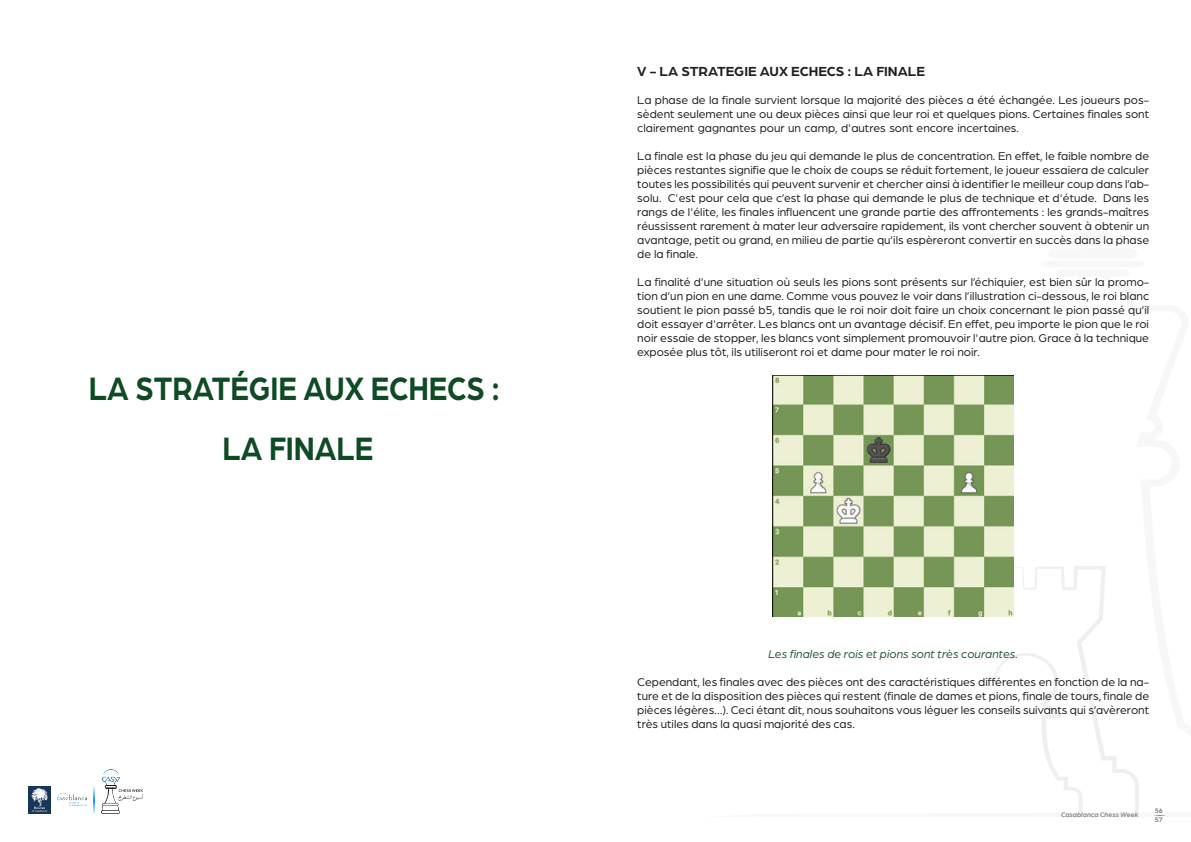
<style>
.page{position:relative;width:1191px;height:842px;background:#fff}
.page>*{position:absolute;margin:0;border:0;box-sizing:border-box;transform-origin:0 0}
.t1{font:700 34.5px/60px "Arboria";color:#0e4b25;text-align:center;scale:.87 1}
.t2{font:700 14px "Arboria";color:#231f20}
.t3{font:12px/14px "Arboria";color:#231f20;text-align:justify}
.t4{font:italic 12px "Arboria";color:#275731}
.t5{font:italic 500 7px "Arboria";color:#808285}
.t6{font:700 7px/9.5px "Arboria";color:#808285}
</style>
<div class="page">
<svg style="left:772px;top:375px;width:367px;height:438px"></svg>
<img style="left:57px;top:792px;width:30px;height:15px">
<svg style="left:94px;top:786px;width:1px;height:28px"></svg>
<div style="left:28px;top:786px;width:22px;height:27px;background:#173657"></div>
<svg style="left:31px;top:788px;width:17px;height:24px"></svg>
<img style="left:101px;top:801px;width:19px;height:13px">
<img style="left:102px;top:810px;width:17px;height:4px">
<svg style="left:102px;top:771px;width:41px;height:30px"></svg>
<svg style="left:1153px;top:815px;width:13px;height:1px"></svg>
<img style="left:772px;top:376px;width:241px;height:241px">
<h1 class="t1" style="left:89px;top:357px;width:474px">LA STRATÉGIE AUX ECHECS :<br>LA FINALE</h1>
<p class="t2" style="left:637px;top:62px;width:289px">V - LA STRATEGIE AUX ECHECS : LA FINALE</p>
<p class="t3" style="left:637px;top:93px;width:513px">La phase de la finale survient lorsque la majorité des pièces a été échangée. Les joueurs pos&shy;sèdent seulement une ou deux pièces ainsi que leur roi et quelques pions. Certaines finales sont clairement gagnantes pour un camp, d'autres sont encore incertaines.</p>
<p class="t3" style="left:637px;top:149px;width:513px">La finale est la phase du jeu qui demande le plus de concentration. En effet, le faible nombre de pièces restantes signifie que le choix de coups se réduit fortement, le joueur essaiera de calculer toutes les possibilités qui peuvent survenir et chercher ainsi à identifier le meilleur coup dans l’ab&shy;solu. C'est pour cela que c’est la phase qui demande le plus de technique et d'étude. Dans les rangs de l'élite, les finales influencent une grande partie des affrontements : les grands-maîtres réussissent rarement à mater leur adversaire rapidement, ils vont chercher souvent à obtenir un avantage, petit ou grand, en milieu de partie qu’ils espèreront convertir en succès dans la phase de la finale.</p>
<p class="t3" style="left:637px;top:275px;width:513px">La finalité d’une situation où seuls les pions sont présents sur l’échiquier, est bien sûr la promo&shy;tion d’un pion en une dame. Comme vous pouvez le voir dans l’illustration ci-dessous, le roi blanc soutient le pion passé b5, tandis que le roi noir doit faire un choix concernant le pion passé qu’il doit essayer d'arrêter. Les blancs ont un avantage décisif. En effet, peu importe le pion que le roi noir essaie de stopper, les blancs vont simplement promouvoir l'autre pion. Grace à la technique exposée plus tôt, ils utiliseront roi et dame pour mater le roi noir.</p>
<p class="t4" style="left:768px;top:646px;width:251px">Les finales de rois et pions sont très courantes.</p>
<p class="t3" style="left:637px;top:674px;width:513px">Cependant, les finales avec des pièces ont des caractéristiques différentes en fonction de la na&shy;ture et de la disposition des pièces qui restent (finale de dames et pions, finale de tours, finale de pièces légères…). Ceci étant dit, nous souhaitons vous léguer les conseils suivants qui s’avèreront très utiles dans la quasi majorité des cas.</p>
<p class="t5" style="left:1061px;top:810px;width:79px">Casablanca Chess Week</p>
<p class="t6" style="left:1154px;top:805px;width:10px">56<br>57</p>
</div>
